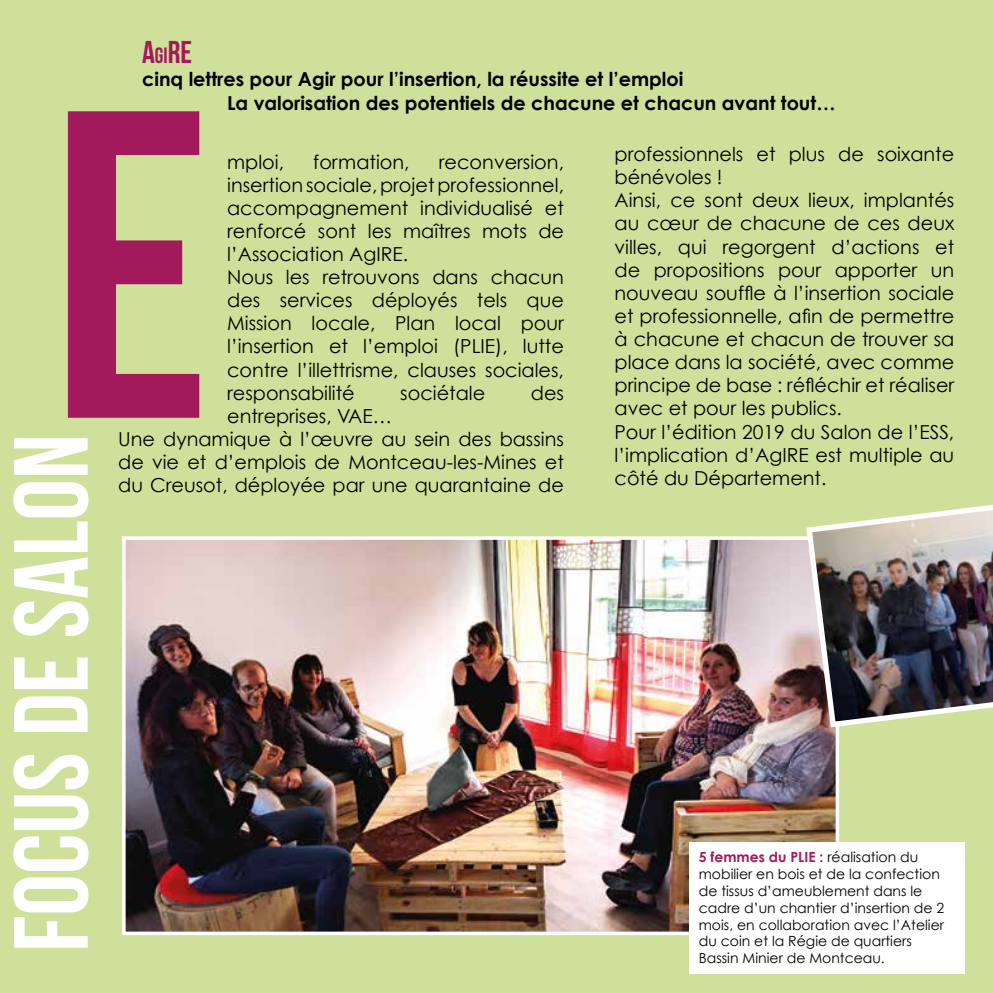
<style>
.page{position:relative;width:993px;height:993px;background:#fff}
.page>*{position:absolute;margin:0;border:0;box-sizing:border-box;transform-origin:0 0}
.t1{font:437.5px "Bebas Neue";color:#a21a5b}
.t2{font:105px "Bebas Neue";color:#fff}
.t3{font:22.05px "Bebas Neue";color:#a21a5b}
.t4{font:19.25px/23.1px "Century Gothic";color:#000}
.t5{font:700 19.25px/23.1px "Century Gothic";color:#000}
.t6{font:14px/16.8px "Century Gothic";color:#000}
.s1{font-size:31.5px}
.s2{font-weight:700;color:#a21a5b}
</style>
<div class="page">
<div style="left:0;top:0;width:992px;height:992px;background:#cfe09b"></div>
<img style="left:127px;top:541px;width:706px;height:388px">
<div style="left:122px;top:536px;width:716px;height:398px;border:4px solid #fff"></div>
<img style="left:803px;top:505px;width:189px;height:225px">
<div style="left:688px;top:841px;width:275px;height:131px;background:#fff"></div>
<p class="t3" style="left:142px;top:44px;width:51px"><span class="s1">A</span>gi<span class="s1">RE</span></p>
<p class="t5" style="left:227px;top:67px;width:609px;text-indent:-85px">cinq lettres pour Agir pour l’insertion, la réussite et l’emploi<br>La valorisation des potentiels de chacune et chacun avant tout…</p>
<h1 class="t1" style="left:50px;top:26px;width:163px">E</h1>
<p class="t4" style="left:614px;top:142px;width:341px">professionnels et plus de soixante bénévoles !<br>Ainsi, ce sont deux lieux, implantés au cœur de chacune de ces deux villes, qui regorgent d’actions et de propositions pour apporter un nouveau souffle à l’insertion sociale et professionnelle, afin de permettre à chacune et chacun de trouver sa place dans la société, avec comme principe de base : réfléchir et réaliser avec et pour les publics.<br>Pour l’édition 2019 du Salon de l’ESS, l’implication d’AgIRE est multiple au</p>
<p class="t4" style="left:227px;top:150px;width:338px;text-indent:212px">reconversion, insertion sociale, projet professionnel, accompagnement individualisé et renforcé sont les maîtres mots de l’Association AgIRE.<br>Nous les retrouvons dans chacun des services déployés tels que<br>Mission locale, Plan local pour l’insertion et l’emploi (PLIE), lutte contre l’illettrisme, clauses sociales, responsabilité</p>
<p class="t4" style="left:227px;top:150px;width:58px">mploi,</p>
<p class="t4" style="left:313px;top:150px;width:98px">formation,</p>
<p class="t4" style="left:400px;top:381px;width:86px">sociétale</p>
<p class="t4" style="left:530px;top:381px;width:35px">des</p>
<p class="t4" style="left:118px;top:404px;width:447px;text-indent:109px">entreprises, VAE…<br>Une dynamique à l’œuvre au sein des bassins de vie et d’emplois de Montceau-les-Mines et du Creusot, déployée par une quarantaine de</p>
<h2 class="t2" style="left:-6px;top:951px;width:519px;rotate:-90deg">FOCUS DE SALON</h2>
<p class="t4" style="left:614px;top:466px;width:213px">côté du Département.</p>
<p class="t6" style="left:698px;top:848px;width:247px"><span class="s2">5 femmes du PLIE :</span> réalisation du mobilier en bois et de la confection de tissus d’ameublement dans le cadre d’un chantier d’insertion de 2 mois, en collaboration avec l’Atelier du coin et la Régie de quartiers Bassin Minier de Montceau.</p>
</div>
